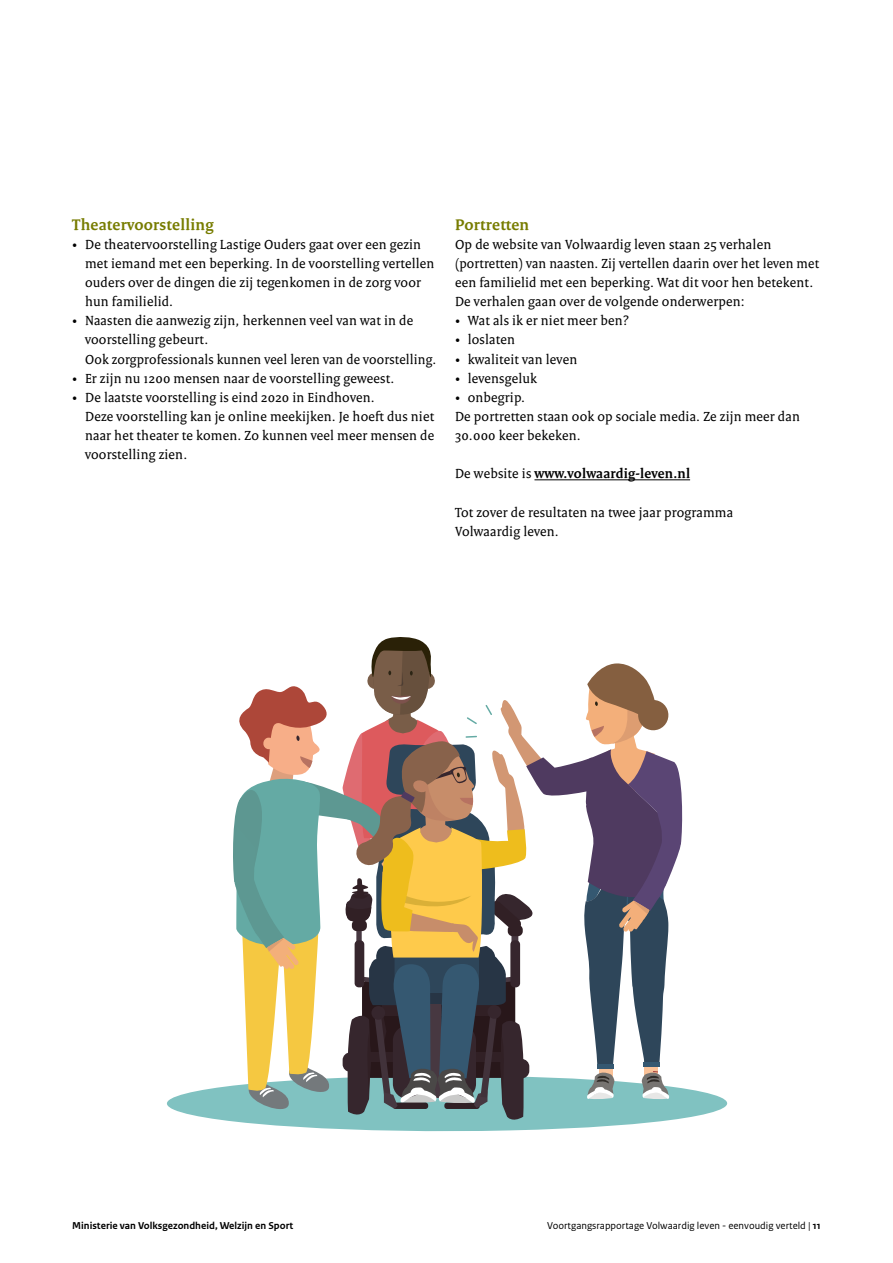
<style>
.page{position:relative;width:893px;height:1263px;background:#fff}
.page>*{position:absolute;margin:0;border:0;box-sizing:border-box;transform-origin:0 0}
.H3_-_Paragraafkop{font:700 16.5px "Rijksoverheid Serif";letter-spacing:.015em;color:#777c00}
.P_-_Broodtekst{font:14.25px/19.2px "Rijksoverheid Serif";letter-spacing:.015em;color:#000}
.P_-_Broodtekst-2{font:700 14.25px "Rijksoverheid Serif";letter-spacing:.015em;color:#000}
.t1{font:10.5px "Rijksoverheid Sans Text";color:#000}
.t2{font:700 10.5px "Rijksoverheid Sans Text";color:#000}
.s1{font-weight:400}
.s2{font-weight:700}
</style>
<div class="page">
<hr style="left:534px;top:479px;width:156px;height:1px;background:#000">
<svg style="left:167px;top:637px;width:561px;height:495px"></svg>
<div style="left:343px;top:1052px;width:19px;height:20px;background:#36262d;border-radius:8px"></div>
<div style="left:510px;top:1059px;width:19px;height:19px;background:#36262d;border-radius:8px"></div>
<h3 class="H3_-_Paragraafkop" style="left:72px;top:214px;width:143px">Theatervoorstelling</h3>
<p class="P_-_Broodtekst" style="left:85px;top:234px;width:351px;text-indent:-13px">• De theatervoorstelling Lastige Ouders gaat over een gezin met iemand met een beperking. In de voorstelling vertellen ouders over de dingen die zij tegenkomen in de zorg voor hun familielid.</p>
<p class="P_-_Broodtekst" style="left:85px;top:311px;width:353px;text-indent:-13px">• Naasten die aanwezig zijn, herkennen veel van wat in de voorstelling gebeurt.<br>Ook zorgprofessionals kunnen veel leren van de voorstelling.</p>
<p class="P_-_Broodtekst" style="left:72px;top:368px;width:324px">• Er zijn nu 1200 mensen naar de voorstelling geweest.</p>
<p class="P_-_Broodtekst" style="left:85px;top:388px;width:351px;text-indent:-13px">• De laatste voorstelling is eind 2020 in Eindhoven.<br>Deze voorstelling kan je online meekijken. Je hoeft dus niet naar het theater te komen. Zo kunnen veel meer mensen de voorstelling zien.</p>
<h3 class="H3_-_Paragraafkop" style="left:455px;top:214px;width:76px">Portretten</h3>
<p class="P_-_Broodtekst" style="left:455px;top:234px;width:366px">Op de website van Volwaardig leven staan 25 verhalen (portretten) van naasten. Zij vertellen daarin over het leven met een familielid met een beperking. Wat dit voor hen betekent.</p>
<p class="P_-_Broodtekst" style="left:455px;top:292px;width:291px">De verhalen gaan over de volgende onderwerpen:</p>
<p class="P_-_Broodtekst" style="left:455px;top:311px;width:176px">• Wat als ik er niet meer ben?</p>
<p class="P_-_Broodtekst" style="left:455px;top:330px;width:61px">• loslaten</p>
<p class="P_-_Broodtekst" style="left:455px;top:349px;width:124px">• kwaliteit van leven</p>
<p class="P_-_Broodtekst" style="left:455px;top:368px;width:83px">• levensgeluk</p>
<p class="P_-_Broodtekst" style="left:455px;top:388px;width:72px">• onbegrip.</p>
<p class="P_-_Broodtekst" style="left:455px;top:407px;width:346px">De portretten staan ook op sociale media. Ze zijn meer dan<br>30.000 keer bekeken.</p>
<p class="P_-_Broodtekst-2" style="left:455px;top:465px;width:237px"><span class="s1">De website is</span> www.volwaardig-leven.nl</p>
<p class="P_-_Broodtekst" style="left:455px;top:502px;width:280px">Tot zover de resultaten na twee jaar programma<br>Volwaardig leven.</p>
<p class="t2" style="left:72px;top:1219px;width:222px">Ministerie van Volksgezondheid, Welzijn en Sport</p>
<p class="t1" style="left:547px;top:1219px;width:275px">Voortgangsrapportage Volwaardig leven - eenvoudig verteld | <span class="s2">11</span></p>
</div>
